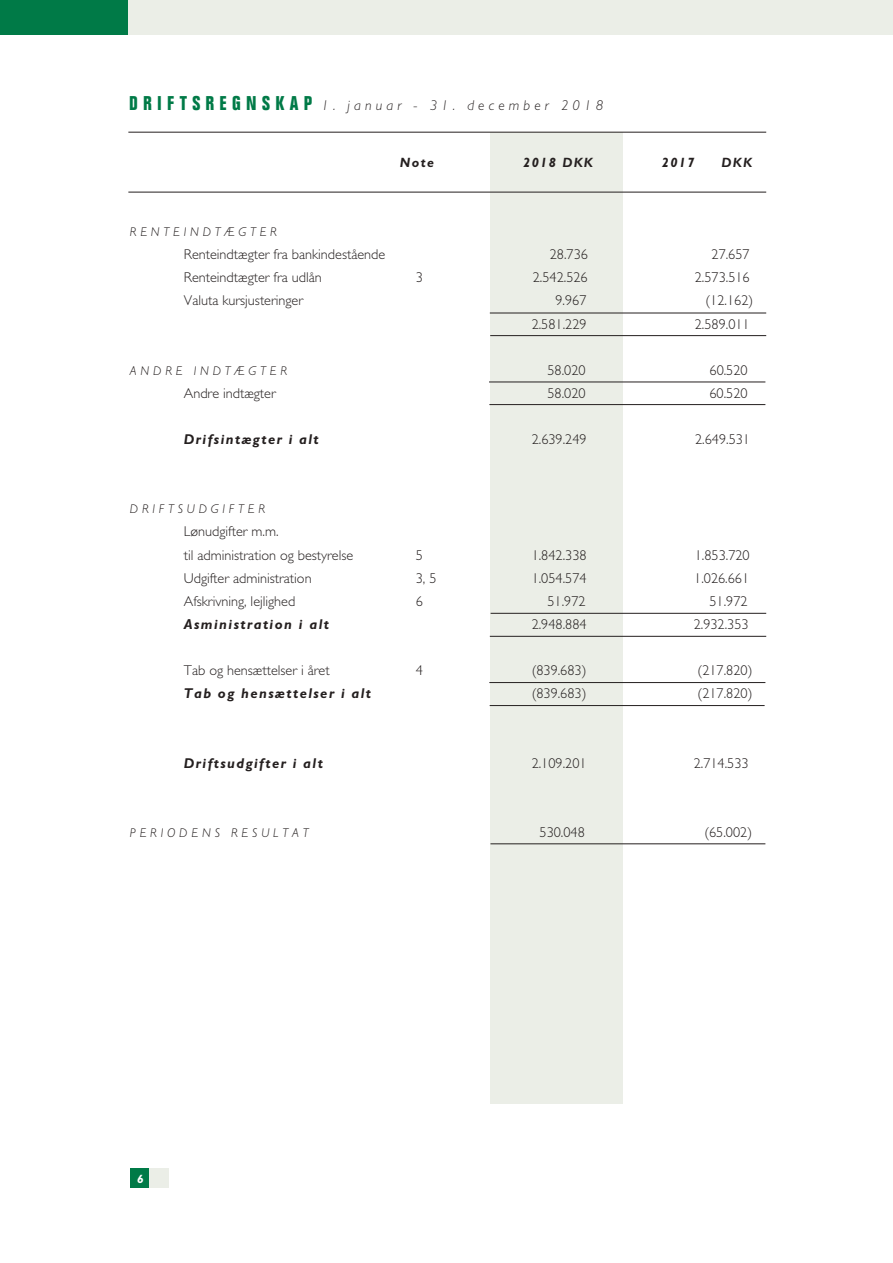
<style>
.page{position:relative;width:893px;height:1263px;background:#fff}
.page>*{position:absolute;margin:0;border:0;box-sizing:border-box;transform-origin:0 0}
.t1{font:300 14.25px/23.1px "Gill Sans IS";color:#241f1f}
.t2{font:italic 700 14.25px "Gill Sans IS";letter-spacing:.1em;color:#241f1f}
.t3{font:italic 300 14.25px "Gill Sans IS";letter-spacing:.29em;color:#241f1f}
.t4{font:italic 700 13.5px "Gill Sans IS";letter-spacing:.1em;color:#241f1f}
.t5{font:italic 300 12.75px "Gill Sans IS";letter-spacing:.3em;color:#241f1f}
.t6{font:italic 700 12px "Gill Sans IS";color:#fff}
.s1{font-family:"Folio IS";font-weight:700;font-style:normal;font-stretch:condensed;font-size:19.5px;color:#007a47}
</style>
<div class="page">
<div style="left:0;top:0;width:893px;height:34px;background:#ebeee7"></div>
<div style="left:0;top:0;width:128px;height:34px;background:#007a47"></div>
<div style="left:131px;top:1168px;width:19px;height:20px;background:#007a47"></div>
<div style="left:150px;top:1168px;width:19px;height:20px;background:#ebeee7"></div>
<div style="left:490px;top:132px;width:133px;height:972px;background:#ebeee7"></div>
<hr style="left:128px;top:132px;width:638px;height:1px;background:#241f1f">
<hr style="left:490px;top:313px;width:276px;height:1px;background:#241f1f">
<hr style="left:491px;top:613px;width:275px;height:1px;background:#241f1f">
<hr style="left:128px;top:192px;width:638px;height:1px;background:#241f1f">
<hr style="left:490px;top:843px;width:275px;height:1px;background:#241f1f">
<hr style="left:490px;top:335px;width:276px;height:1px;background:#241f1f">
<hr style="left:490px;top:636px;width:276px;height:1px;background:#241f1f">
<hr style="left:489px;top:382px;width:276px;height:1px;background:#241f1f">
<hr style="left:489px;top:404px;width:276px;height:1px;background:#241f1f">
<hr style="left:489px;top:682px;width:276px;height:1px;background:#241f1f">
<hr style="left:490px;top:705px;width:275px;height:1px;background:#241f1f">
<p class="t3" style="left:129px;top:97px;width:476px"><span class="s1">DRIFTSREGNSKAP</span> 1. januar - 31. december 2018</p>
<p class="t4" style="left:400px;top:154px;width:36px">Note</p>
<p class="t4" style="left:523px;top:154px;width:71px">2018 DKK</p>
<p class="t4" style="left:662px;top:154px;width:34px">2017</p>
<p class="t4" style="left:721px;top:154px;width:32px">DKK</p>
<p class="t5" style="left:130px;top:225px;width:149px">RENTEINDTÆGTER</p>
<p class="t1" style="left:184px;top:243px;width:203px">Renteindtægter fra bankindestående</p>
<p class="t1" style="left:550px;top:243px;width:40px">28.736</p>
<p class="t1" style="left:711px;top:243px;width:40px">27.657</p>
<p class="t1" style="left:184px;top:266px;width:139px">Renteindtægter fra udlån</p>
<p class="t1" style="left:416px;top:266px;width:9px">3</p>
<p class="t1" style="left:533px;top:266px;width:56px">2.542.526</p>
<p class="t1" style="left:695px;top:266px;width:56px">2.573.516</p>
<p class="t1" style="left:184px;top:289px;width:121px">Valuta kursjusteringer</p>
<p class="t1" style="left:555px;top:289px;width:33px">9.967</p>
<p class="t1" style="left:706px;top:289px;width:49px">(12.162)</p>
<p class="t1" style="left:532px;top:312px;width:56px">2.581.229</p>
<p class="t1" style="left:695px;top:312px;width:56px">2.589.011</p>
<p class="t5" style="left:130px;top:363px;width:159px">ANDRE INDTÆGTER</p>
<p class="t1" style="left:547px;top:359px;width:40px">58.020</p>
<p class="t1" style="left:709px;top:359px;width:40px">60.520</p>
<p class="t1" style="left:184px;top:382px;width:93px">Andre indtægter</p>
<p class="t1" style="left:547px;top:382px;width:40px">58.020</p>
<p class="t1" style="left:709px;top:382px;width:40px">60.520</p>
<p class="t2" style="left:184px;top:431px;width:136px">Drifsintægter i alt</p>
<p class="t1" style="left:532px;top:428px;width:56px">2.639.249</p>
<p class="t1" style="left:695px;top:428px;width:56px">2.649.531</p>
<p class="t5" style="left:130px;top:502px;width:137px">DRIFTSUDGIFTER</p>
<p class="t1" style="left:184px;top:520px;width:171px">Lønudgifter m.m.<br>til administration og bestyrelse</p>
<p class="t1" style="left:416px;top:543px;width:9px">5</p>
<p class="t1" style="left:532px;top:543px;width:56px">1.842.338</p>
<p class="t1" style="left:695px;top:543px;width:56px">1.853.720</p>
<p class="t1" style="left:184px;top:566px;width:129px">Udgifter administration</p>
<p class="t1" style="left:416px;top:566px;width:22px">3, 5</p>
<p class="t1" style="left:532px;top:566px;width:56px">1.054.574</p>
<p class="t1" style="left:694px;top:566px;width:56px">1.026.661</p>
<p class="t1" style="left:184px;top:590px;width:113px">Afskrivning, lejlighed</p>
<p class="t1" style="left:416px;top:590px;width:9px">6</p>
<p class="t1" style="left:547px;top:590px;width:40px">51.972</p>
<p class="t1" style="left:709px;top:590px;width:40px">51.972</p>
<p class="t2" style="left:184px;top:616px;width:147px">Asministration i alt</p>
<p class="t1" style="left:532px;top:613px;width:56px">2.948.884</p>
<p class="t1" style="left:694px;top:613px;width:56px">2.932.353</p>
<p class="t1" style="left:184px;top:659px;width:147px">Tab og hensættelser i året</p>
<p class="t1" style="left:416px;top:659px;width:9px">4</p>
<p class="t1" style="left:532px;top:659px;width:56px">(839.683)</p>
<p class="t1" style="left:698px;top:659px;width:56px">(217.820)</p>
<p class="t2" style="left:184px;top:685px;width:189px">Tab og hensættelser i alt</p>
<p class="t1" style="left:532px;top:682px;width:56px">(839.683)</p>
<p class="t1" style="left:698px;top:682px;width:56px">(217.820)</p>
<p class="t2" style="left:184px;top:754px;width:141px">Driftsudgifter i alt</p>
<p class="t1" style="left:532px;top:751px;width:56px">2.109.201</p>
<p class="t1" style="left:694px;top:751px;width:56px">2.714.533</p>
<p class="t5" style="left:130px;top:825px;width:180px">PERIODENS RESULTAT</p>
<p class="t1" style="left:540px;top:821px;width:47px">530.048</p>
<p class="t1" style="left:704px;top:821px;width:49px">(65.002)</p>
<p class="t6" style="left:137px;top:1172px;width:8px">6</p>
</div>
